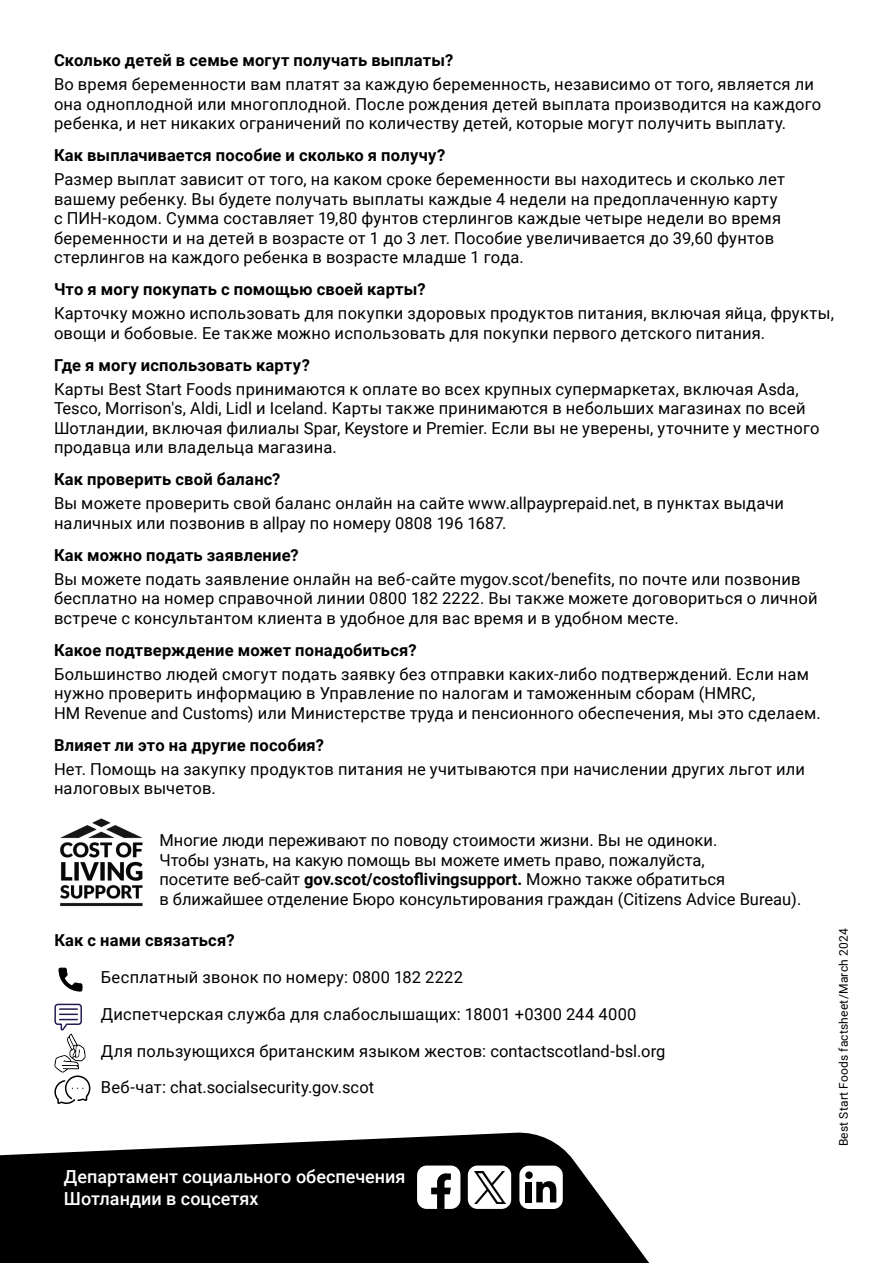
<style>
.page{position:relative;width:893px;height:1263px;background:#fff}
.page>*{position:absolute;margin:0;border:0;box-sizing:border-box;transform-origin:0 0}
.t1{font:500 18px/21.6px "Roboto";color:#fff}
.text{font:16.5px/19.5px "Roboto";letter-spacing:.01em;color:#000}
.text-2{font:700 16.5px "Roboto";letter-spacing:.015em;color:#000}
.text_tab_10mm{font:16.5px "Roboto";letter-spacing:.01em;color:#000}
.hd_15pt{font:700 16.5px "Roboto";letter-spacing:.01em;color:#000}
.head_11pt{font:12px "Roboto";letter-spacing:.015em;color:#000}
.s1{font-weight:700}
</style>
<div class="page">
<svg style="left:0;top:1132px;width:649px;height:131px;fill:#000"></svg>
<svg style="left:58px;top:967px;width:25px;height:25px"></svg>
<svg style="left:54px;top:1003px;width:37px;height:101px"></svg>
<img style="left:60px;top:818px;width:83px;height:88px">
<div style="left:417px;top:1165px;width:43px;height:44px;background:#fff;border-radius:10px"></div>
<svg style="left:431px;top:1173px;width:20px;height:36px"></svg>
<div style="left:468px;top:1165px;width:43px;height:44px;background:#fff;border-radius:10px"></div>
<div style="left:519px;top:1165px;width:44px;height:44px;background:#fff;border-radius:9px"></div>
<div style="left:526px;top:1182px;width:6px;height:20px;background:#000"></div>
<div style="left:525px;top:1171px;width:8px;height:8px;background:#000;border-radius:50%"></div>
<svg style="left:536px;top:1181px;width:20px;height:21px"></svg>
<img style="left:474px;top:1171px;width:31px;height:32px">
<p class="text-2" style="left:54px;top:49px;width:401px">Сколько детей в семье могут получать выплаты?</p>
<p class="text" style="left:54px;top:74px;width:769px">Во время беременности вам платят за каждую беременность, независимо от того, является ли она одноплодной или многоплодной. После рождения детей выплата производится на каждого ребенка, и нет никаких ограничений по количеству детей, которые могут получить выплату.</p>
<p class="text-2" style="left:54px;top:144px;width:393px">Как выплачивается пособие и сколько я получу?</p>
<p class="text" style="left:54px;top:169px;width:732px">Размер выплат зависит от того, на каком сроке беременности вы находитесь и сколько лет вашему ребенку. Вы будете получать выплаты каждые 4 недели на предоплаченную карту с ПИН-кодом. Сумма составляет 19,80 фунтов стерлингов каждые четыре недели во время беременности и на детей в возрасте от 1 до 3 лет. Пособие увеличивается до 39,60 фунтов стерлингов на каждого ребенка в возрасте младше 1 года.</p>
<p class="text-2" style="left:54px;top:278px;width:373px">Что я могу покупать с помощью своей карты?</p>
<p class="text" style="left:54px;top:303px;width:781px">Карточку можно использовать для покупки здоровых продуктов питания, включая яйца, фрукты, овощи и бобовые. Ее также можно использовать для покупки первого детского питания.</p>
<p class="text-2" style="left:54px;top:353px;width:257px">Где я могу использовать карту?</p>
<p class="text" style="left:54px;top:378px;width:767px">Карты Best Start Foods принимаются к оплате во всех крупных супермаркетах, включая Asda, Tesco, Morrison's, Aldi, Lidl и Iceland. Карты также принимаются в небольших магазинах по всей Шотландии, включая филиалы Spar, Keystore и Premier. Если вы не уверены, уточните у местного продавца или владельца магазина.</p>
<p class="text-2" style="left:54px;top:468px;width:228px">Как проверить свой баланс?</p>
<p class="text" style="left:54px;top:493px;width:732px">Вы можете проверить свой баланс онлайн на сайте www.allpayprepaid.net, в пунктах выдачи наличных или позвонив в allpay по номеру 0808 196 1687.</p>
<p class="text-2" style="left:54px;top:543px;width:246px">Как можно подать заявление?</p>
<p class="text" style="left:54px;top:568px;width:765px">Вы можете подать заявление онлайн на веб-сайте mygov.scot/benefits, по почте или позвонив бесплатно на номер справочной линии 0800 182 2222. Вы также можете договориться о личной встрече с консультантом клиента в удобное для вас время и в удобном месте.</p>
<p class="text-2" style="left:54px;top:638px;width:364px">Какое подтверждение может понадобиться?</p>
<p class="text" style="left:54px;top:663px;width:768px">Большинство людей смогут подать заявку без отправки каких-либо подтверждений. Если нам нужно проверить информацию в Управление по налогам и таможенным сборам (HMRC,<br>HM Revenue and Customs) или Министерстве труда и пенсионного обеспечения, мы это сделаем.</p>
<p class="text-2" style="left:54px;top:734px;width:272px">Влияет ли это на другие пособия?</p>
<p class="text" style="left:54px;top:758px;width:753px">Нет. Помощь на закупку продуктов питания не учитываются при начислении других льгот или налоговых вычетов.</p>
<p class="text" style="left:159px;top:830px;width:643px">Многие люди переживают по поводу стоимости жизни. Вы не одиноки.<br>Чтобы узнать, на какую помощь вы можете иметь право, пожалуйста,<br>посетите веб-сайт <span class="s1">gov.scot/costoflivingsupport.</span> Можно также обратиться<br>в ближайшее отделение Бюро консультирования граждан (Citizens Advice Bureau).</p>
<p class="hd_15pt" style="left:54px;top:929px;width:182px">Как с нами связаться?</p>
<p class="text_tab_10mm" style="left:101px;top:966px;width:363px">Бесплатный звонок по номеру: 0800 182 2222</p>
<p class="text_tab_10mm" style="left:101px;top:1002px;width:537px">Диспетчерская служба для слабослышащих: 18001 +0300 244 4000</p>
<p class="text_tab_10mm" style="left:101px;top:1039px;width:566px">Для пользующихся британским языком жестов: contactscotland-bsl.org</p>
<p class="text_tab_10mm" style="left:101px;top:1076px;width:275px">Веб-чат: chat.socialsecurity.gov.scot</p>
<p class="t1" style="left:64px;top:1165px;width:343px">Департамент социального обеспечения<br>Шотландии в соцсетях</p>
<p class="head_11pt" style="left:835px;top:1146px;width:219px;rotate:-90deg">Best Start Foods factsheet/March 2024</p>
</div>
